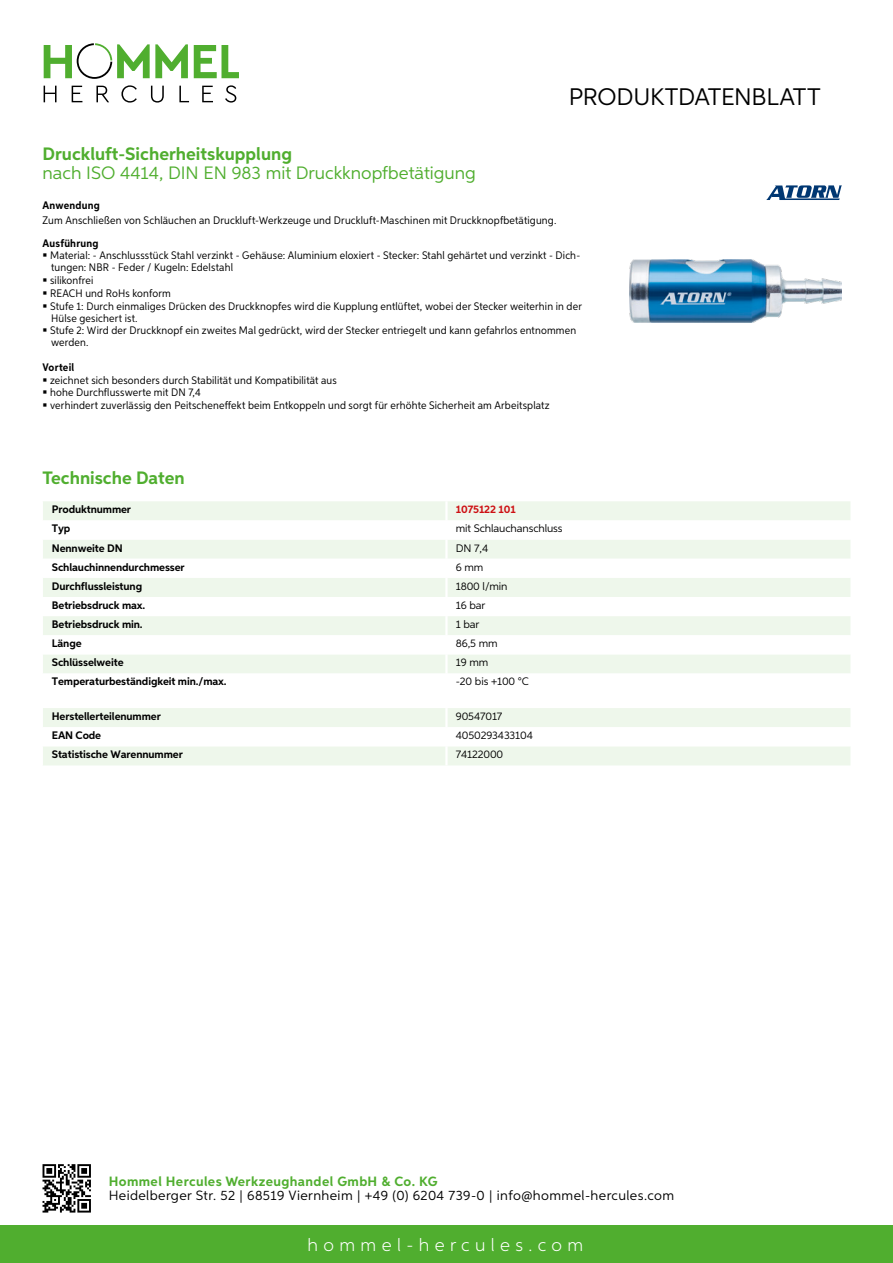
<style>
.page{position:relative;width:893px;height:1263px;background:#fff}
.page>*{position:absolute;margin:0;border:0;box-sizing:border-box;transform-origin:0 0}
.t1{font:24px "Aspira";letter-spacing:-.01em;color:#000}
.t2{font:700 18px "Aspira";color:#50ae2f}
.t3{font:18px "Aspira";color:#50ae2f}
.t4{font:300 18px "Aspira";letter-spacing:.3em;color:#fff}
.t5{font:13.5px "Aspira";letter-spacing:.03em;color:#000}
.t6{font:700 13.5px "Aspira";letter-spacing:.03em;color:#50ae2f}
.t7{font:10.95px/12.5px "Aspira Nar";letter-spacing:.015em;color:#000}
.t8{font:700 10.95px "Aspira";letter-spacing:-.01em;color:#000}
.t9{font:10.95px "Aspira";letter-spacing:-.01em;color:#000}
.t10{font:700 10.95px "Aspira Nar";letter-spacing:.02em;color:#000}
.t11{font:700 10.95px "Aspira";letter-spacing:-.01em;color:#cd1013}
</style>
<div class="page">
<div style="left:0;top:1226px;width:893px;height:37px;background:#50ae2f"></div>
<svg style="left:43px;top:1164px;width:48px;height:48px"></svg>
<svg style="left:194px;top:45px;width:45px;height:33px"></svg>
<svg style="left:44px;top:43px;width:144px;height:36px"></svg>
<svg style="left:44px;top:86px;width:13px;height:16px"></svg>
<svg style="left:72px;top:86px;width:10px;height:16px"></svg>
<svg style="left:96px;top:86px;width:13px;height:16px"></svg>
<svg style="left:121px;top:85px;width:16px;height:18px"></svg>
<svg style="left:151px;top:86px;width:13px;height:17px"></svg>
<svg style="left:179px;top:86px;width:10px;height:16px"></svg>
<svg style="left:202px;top:86px;width:11px;height:16px"></svg>
<svg style="left:225px;top:85px;width:11px;height:18px"></svg>
<div style="left:43px;top:501px;width:807px;height:19px;background:#eef7eb"></div>
<svg style="left:43px;top:540px;width:807px;height:133px;fill:#eef7eb"></svg>
<hr style="left:445px;top:501px;width:3px;height:19px;background:#fff">
<hr style="left:445px;top:540px;width:3px;height:19px;background:#fff">
<hr style="left:445px;top:559px;width:3px;height:19px;background:#fff">
<hr style="left:445px;top:578px;width:3px;height:19px;background:#fff">
<hr style="left:445px;top:597px;width:3px;height:19px;background:#fff">
<hr style="left:445px;top:616px;width:3px;height:19px;background:#fff">
<hr style="left:445px;top:635px;width:3px;height:19px;background:#fff">
<hr style="left:445px;top:654px;width:3px;height:19px;background:#fff">
<svg style="left:43px;top:708px;width:807px;height:57px"></svg>
<hr style="left:445px;top:746px;width:3px;height:19px;background:#fff">
<img style="left:629px;top:259px;width:213px;height:63px">
<svg style="left:766px;top:185px;width:76px;height:15px"></svg>
<h1 class="t1" style="left:569px;top:82px;width:253px">Produktdatenblatt</h1>
<h2 class="t2" style="left:43px;top:142px;width:251px">Druckluft-Sicherheitskupplung</h2>
<h2 class="t3" style="left:43px;top:162px;width:435px">nach ISO 4414, DIN EN 983 mit Druckknopfbetätigung</h2>
<p class="t10" style="left:43px;top:199px;width:59px">Anwendung</p>
<p class="t7" style="left:43px;top:214px;width:515px">Zum Anschließen von Schläuchen an Druckluft-Werkzeuge und Druckluft-Maschinen mit Druckknopfbetätigung.</p>
<p class="t10" style="left:43px;top:236px;width:58px">Ausführung</p>
<p class="t7" style="left:50px;top:249px;width:533px">Material: - Anschlussstück Stahl verzinkt - Gehäuse: Aluminium eloxiert - Stecker: Stahl gehärtet und verzinkt - Dich&shy;tungen: NBR - Feder / Kugeln: Edelstahl<br>silikonfrei<br>REACH und RoHs konform<br>Stufe 1: Durch einmaliges Drücken des Druckknopfes wird die Kupplung entlüftet, wobei der Stecker weiterhin in der Hülse gesichert ist.<br>Stufe 2: Wird der Druckknopf ein zweites Mal gedrückt, wird der Stecker entriegelt und kann gefahrlos entnommen werden.</p>
<p class="t10" style="left:43px;top:360px;width:33px">Vorteil</p>
<p class="t7" style="left:50px;top:373px;width:501px">zeichnet sich besonders durch Stabilität und Kompatibilität aus<br>hohe Durchflusswerte mit DN 7,4<br>verhindert zuverlässig den Peitscheneffekt beim Entkoppeln und sorgt für erhöhte Sicherheit am Arbeitsplatz</p>
<h2 class="t2" style="left:43px;top:467px;width:144px">Technische Daten</h2>
<p class="t8" style="left:52px;top:503px;width:81px">Produktnummer</p>
<p class="t11" style="left:456px;top:503px;width:61px">1075122 101</p>
<p class="t8" style="left:52px;top:522px;width:20px">Typ</p>
<p class="t9" style="left:456px;top:522px;width:108px">mit Schlauchanschluss</p>
<p class="t8" style="left:52px;top:541px;width:72px">Nennweite DN</p>
<p class="t9" style="left:456px;top:541px;width:34px">DN 7,4</p>
<p class="t8" style="left:52px;top:560px;width:134px">Schlauchinnendurchmesser</p>
<p class="t9" style="left:456px;top:560px;width:29px">6 mm</p>
<p class="t8" style="left:52px;top:579px;width:92px">Durchflussleistung</p>
<p class="t9" style="left:456px;top:579px;width:53px">1800 l/min</p>
<p class="t8" style="left:52px;top:598px;width:95px">Betriebsdruck max.</p>
<p class="t9" style="left:456px;top:598px;width:31px">16 bar</p>
<p class="t8" style="left:52px;top:617px;width:92px">Betriebsdruck min.</p>
<p class="t9" style="left:456px;top:618px;width:25px">1 bar</p>
<p class="t8" style="left:52px;top:637px;width:31px">Länge</p>
<p class="t9" style="left:456px;top:637px;width:43px">86,5 mm</p>
<p class="t8" style="left:52px;top:656px;width:73px">Schlüsselweite</p>
<p class="t9" style="left:456px;top:656px;width:34px">19 mm</p>
<p class="t8" style="left:52px;top:675px;width:176px">Temperaturbeständigkeit min./max.</p>
<p class="t9" style="left:456px;top:675px;width:75px">-20 bis +100 °C</p>
<p class="t8" style="left:52px;top:709px;width:111px">Herstellerteilenummer</p>
<p class="t9" style="left:456px;top:709px;width:48px">90547017</p>
<p class="t8" style="left:52px;top:729px;width:51px">EAN Code</p>
<p class="t9" style="left:456px;top:729px;width:79px">4050293433104</p>
<p class="t8" style="left:52px;top:748px;width:132px">Statistische Warennummer</p>
<p class="t9" style="left:456px;top:748px;width:49px">74122000</p>
<p class="t6" style="left:109px;top:1172px;width:330px">Hommel Hercules Werkzeughandel GmbH &amp; Co. KG</p>
<p class="t5" style="left:109px;top:1187px;width:567px">Heidelberger Str. 52 | 68519 Viernheim | +49 (0) 6204 739-0 | info@hommel-hercules.com</p>
<h2 class="t4" style="left:307px;top:1234px;width:277px">hommel-hercules.com</h2>
</div>
